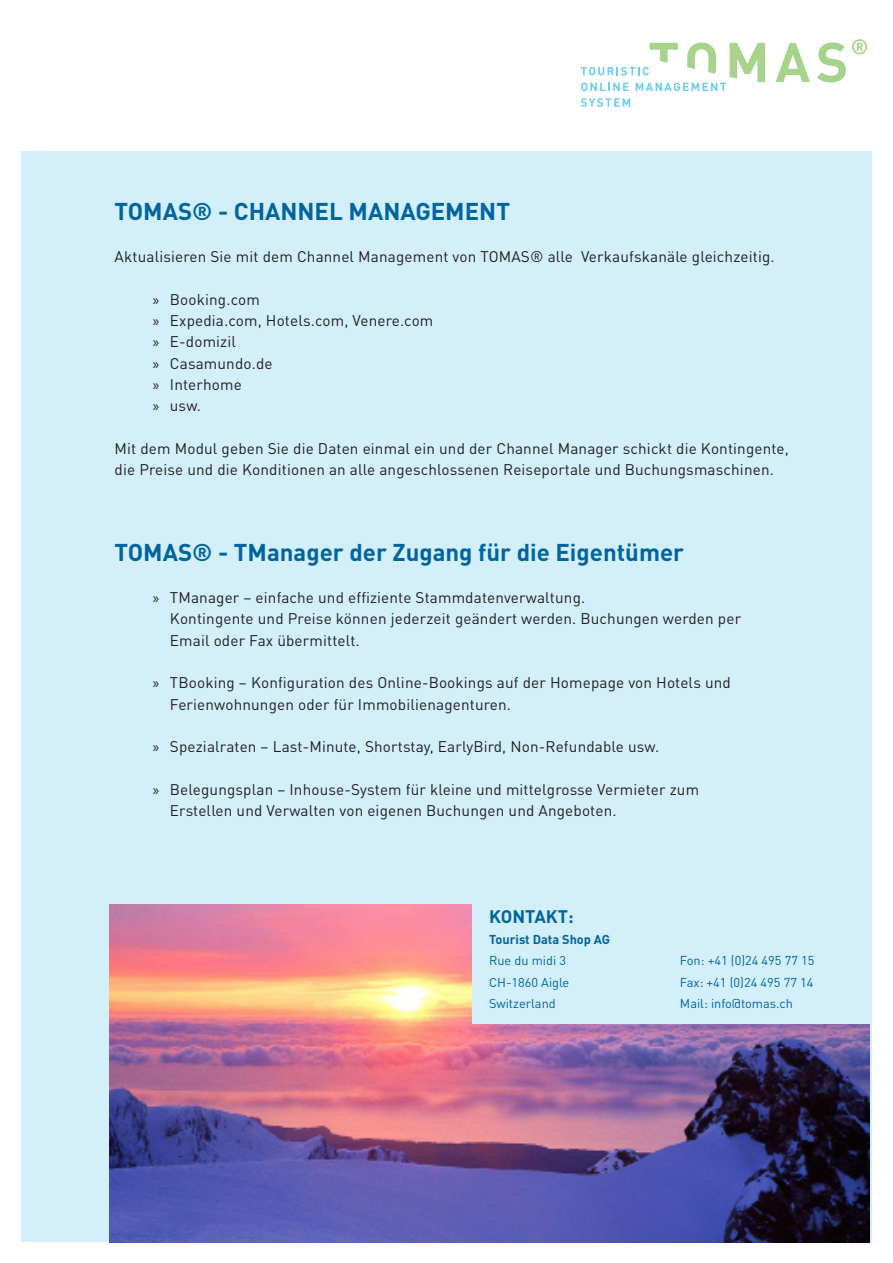
<style>
.page{position:relative;width:893px;height:1263px;background:#fff}
.page>*{position:absolute;margin:0;border:0;box-sizing:border-box;transform-origin:0 0}
.Rubriktitel_P301{font:700 24px "DIN Pro";color:#00649e}
.Bildlegende_Titel{font:700 18px "DIN Pro";color:#00649e}
.Lauftext_Aufzählung{font:15.3px/21.3px "DIN Pro";letter-spacing:.01em;color:#231f20}
.Lauftext{font:15.3px/21.3px "DIN Pro";letter-spacing:.01em;color:#231f20}
.Bildlegende_Lauftext{font:12.75px "DIN Pro";color:#00649e}
.Bildlegende_Titel-2{font:700 12.75px "DIN Pro";color:#00649e}
.s1{font-family:"Myriad Pro"}
</style>
<div class="page">
<div style="left:21px;top:151px;width:851px;height:1090px;background:#d3effa"></div>
<img style="left:109px;top:905px;width:760px;height:337px">
<div style="left:472px;top:901px;width:398px;height:122px;background:#d3effa"></div>
<svg style="left:775px;top:43px;width:35px;height:39px"></svg>
<svg style="left:817px;top:43px;width:29px;height:39px"></svg>
<svg style="left:581px;top:43px;width:184px;height:48px"></svg>
<svg style="left:581px;top:98px;width:49px;height:9px"></svg>
<svg style="left:852px;top:39px;width:15px;height:15px"></svg>
<p class="Rubriktitel_P301" style="left:115px;top:195px;width:397px">TOMAS® - CHANNEL MANAGEMENT</p>
<p class="Lauftext" style="left:115px;top:245px;width:661px">Aktualisieren Sie mit dem Channel Management von TOMAS® alle Verkaufskanäle gleichzeitig.</p>
<p class="Lauftext_Aufzählung" style="left:153px;top:288px;width:108px"><span class="s1">»</span> Booking.com</p>
<p class="Lauftext_Aufzählung" style="left:153px;top:309px;width:282px"><span class="s1">»</span> Expedia.com, Hotels.com, Venere.com</p>
<p class="Lauftext_Aufzählung" style="left:153px;top:331px;width:85px"><span class="s1">»</span> E-domizil</p>
<p class="Lauftext_Aufzählung" style="left:153px;top:352px;width:121px"><span class="s1">»</span> Casamundo.de</p>
<p class="Lauftext_Aufzählung" style="left:153px;top:373px;width:90px"><span class="s1">»</span> Interhome</p>
<p class="Lauftext_Aufzählung" style="left:153px;top:395px;width:50px"><span class="s1">»</span> usw.</p>
<p class="Lauftext" style="left:115px;top:437px;width:676px">Mit dem Modul geben Sie die Daten einmal ein und der Channel Manager schickt die Kontingente, die Preise und die Konditionen an alle angeschlossenen Reiseportale und Buchungsmaschinen.</p>
<p class="Rubriktitel_P301" style="left:115px;top:535px;width:571px">TOMAS® - TManager der Zugang für die Eigentümer</p>
<p class="Lauftext_Aufzählung" style="left:170px;top:586px;width:573px;text-indent:-17px"><span class="s1">»</span> TManager – einfache und effiziente Stammdatenverwaltung.<br>Kontingente und Preise können jederzeit geändert werden. Buchungen werden per<br>Email oder Fax übermittelt.</p>
<p class="Lauftext_Aufzählung" style="left:170px;top:671px;width:562px;text-indent:-17px"><span class="s1">»</span> TBooking – Konfiguration des Online-Bookings auf der Homepage von Hotels und<br>Ferienwohnungen oder für Immobilienagenturen.</p>
<p class="Lauftext_Aufzählung" style="left:153px;top:735px;width:508px"><span class="s1">»</span> Spezialraten – Last-Minute, Shortstay, EarlyBird, Non-Refundable usw.</p>
<p class="Lauftext_Aufzählung" style="left:170px;top:778px;width:531px;text-indent:-17px"><span class="s1">»</span> Belegungsplan – Inhouse-System für kleine und mittelgrosse Vermieter zum<br>Erstellen und Verwalten von eigenen Buchungen und Angeboten.</p>
<p class="Bildlegende_Titel" style="left:489px;top:904px;width:86px">KONTAKT:</p>
<p class="Bildlegende_Titel-2" style="left:489px;top:931px;width:123px">Tourist Data Shop AG</p>
<p class="Bildlegende_Lauftext" style="left:489px;top:952px;width:79px">Rue du midi 3</p>
<p class="Bildlegende_Lauftext" style="left:489px;top:973px;width:82px">CH-1860 Aigle</p>
<p class="Bildlegende_Lauftext" style="left:489px;top:994px;width:68px">Switzerland</p>
<p class="Bildlegende_Lauftext" style="left:680px;top:952px;width:136px">Fon: +41 (0)24 495 77 15</p>
<p class="Bildlegende_Lauftext" style="left:680px;top:973px;width:135px">Fax: +41 (0)24 495 77 14</p>
<p class="Bildlegende_Lauftext" style="left:680px;top:994px;width:115px">Mail: info@tomas.ch</p>
</div>
